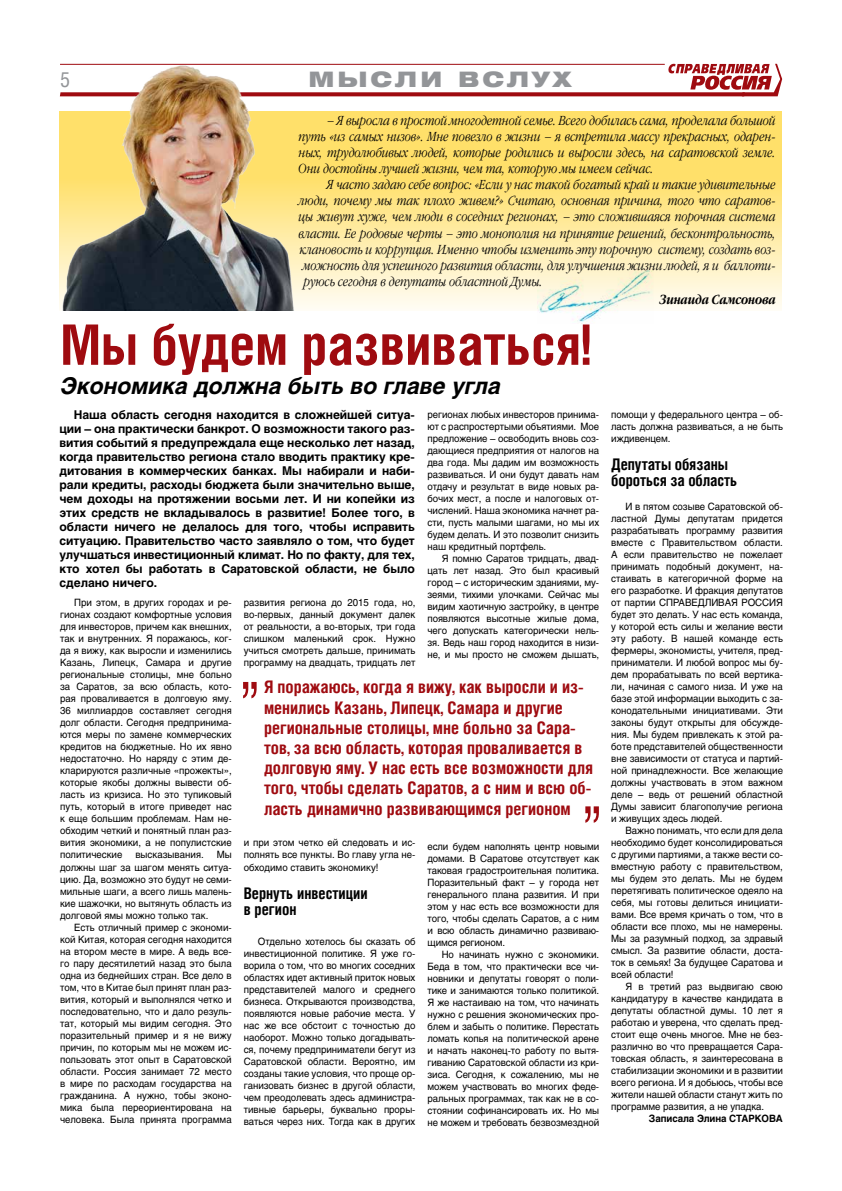
<style>
.page{position:relative;width:842px;height:1191px;background:#fff}
.page>*{position:absolute;margin:0;border:0;box-sizing:border-box;transform-origin:0 0}
.t1{font:700 55.8px "Helios Cond C";color:#9f0b10}
.t2{font:italic 700 22.9px "Helios C";color:#000}
.t3{font:21.2px "Helios Ext Black C";letter-spacing:.14em;color:#939598}
.t4{font:20.8px "Helios Cond C";color:#939598}
.t5{font:700 17.3px/20.2px "Helios Cond C";color:#9f0b10}
.t6{font:700 16px/16px "Helios Cond C";letter-spacing:-.005em;color:#000;scale:.96 1}
.t7{font:italic 13px/16px "Garamond Narrow C";letter-spacing:-.005em;color:#000;text-align:justify}
.t8{font:italic 700 13px "Garamond Narrow C";letter-spacing:-.005em;color:#000}
.t9{font:700 12px/14px "Helios C";letter-spacing:-.005em;color:#000;text-align:justify}
.t10{font:10px/12px "Helios C";letter-spacing:-.005em;color:#000;text-align:justify;scale:.96 1}
.t11{font:700 10px "Helios C";letter-spacing:-.005em;color:#000;scale:.96 1}
</style>
<div class="page">
<svg style="left:325px;top:111px;width:457px;height:198px;background:#fee893"></svg>
<svg style="left:325px;top:64px;width:457px;height:32px"></svg>
<img style="left:537px;top:267px;width:117px;height:56px">
<svg style="left:243px;top:682px;width:14px;height:16px"></svg>
<svg style="left:585px;top:806px;width:14px;height:16px"></svg>
<img style="left:60px;top:63px;width:265px;height:248px">
<h3 class="t4" style="left:60px;top:67px;width:11px">5</h3>
<h3 class="t3" style="left:308px;top:67px;width:265px">МЫСЛИ ВСЛУХ</h3>
<p class="t7" style="left:299px;top:113px;width:479px;text-indent:28px">– Я выросла в простой многодетной семье. Всего добилась сама, проделала большой путь «из самых низов». Мне повезло в жизни – я встретила массу прекрасных, одарен&shy;ных, трудолюбивых людей, которые родились и выросли здесь, на саратовской земле.<br>Они достойны лучшей жизни, чем та, которую мы имеем сейчас.</p>
<h3 class="t7" style="left:327px;top:177px;width:450px">Я часто задаю себе вопрос: «Если у нас такой богатый край и такие удивительные</h3>
<h3 class="t7" style="left:299px;top:193px;width:479px">люди, почему мы так плохо живем?» Считаю, основная причина, того что саратов-</h3>
<h3 class="t7" style="left:299px;top:209px;width:479px">цы живут хуже, чем люди в соседних регионах, – это сложившаяся порочная система</h3>
<h3 class="t7" style="left:299px;top:225px;width:479px">власти. Ее родовые черты – это монополия на принятие решений, бесконтрольность,</h3>
<h3 class="t7" style="left:300px;top:241px;width:478px">клановость и коррупция. Именно чтобы изменить эту порочную систему, создать воз-</h3>
<h3 class="t7" style="left:303px;top:257px;width:475px">можность для успешного развития области, для улучшения жизни людей, я и баллоти-</h3>
<h3 class="t7" style="left:304px;top:273px;width:240px">руюсь сегодня в депутаты областной Думы.</h3>
<h3 class="t8" style="left:660px;top:292px;width:117px">Зинаида Самсонова</h3>
<h1 class="t1" style="left:60px;top:311px;width:533px">Мы будем развиваться!</h1>
<h2 class="t2" style="left:60px;top:373px;width:442px">Экономика должна быть во главе угла</h2>
<p class="t9" style="left:60px;top:408px;width:357px;text-indent:14px">Наша область сегодня находится в сложнейшей ситуа&shy;ции – она практически банкрот. О возможности такого раз&shy;вития событий я предупреждала еще несколько лет назад, когда правительство региона стало вводить практику кре&shy;дитования в коммерческих банках. Мы набирали и наби&shy;рали кредиты, расходы бюджета были значительно выше, чем доходы на протяжении восьми лет. И ни копейки из этих средств не вкладывалось в развитие! Более того, в области ничего не делалось для того, чтобы исправить ситуацию. Правительство часто заявляло о том, что будет улучшаться инвестиционный климат. Но по факту, для тех, кто хотел бы работать в Саратовской области, не было сделано ничего.</p>
<p class="t10" style="left:427px;top:408px;width:180px">регионах любых инвесторов принима&shy;ют с распростертыми объятиями. Мое предложение – освободить вновь соз&shy;дающиеся предприятия от налогов на два года. Мы дадим им возможность развиваться. И они будут давать нам отдачу и результат в виде новых ра&shy;бочих мест, а после и налоговых от&shy;числений. Наша экономика начнет ра&shy;сти, пусть малыми шагами, но мы их будем делать. И это позволит снизить наш кредитный портфель.</p>
<p class="t10" style="left:427px;top:552px;width:180px;text-indent:14px">Я помню Саратов тридцать, двад&shy;цать лет назад. Это был красивый город – с историческим зданиями, му&shy;зеями, тихими улочками. Сейчас мы видим хаотичную застройку, в центре появляются высотные жилые дома, чего допускать категорически нель&shy;зя. Ведь наш город находится в низи&shy;не, и мы просто не сможем дышать,</p>
<p class="t10" style="left:60px;top:597px;width:180px;text-indent:14px">При этом, в других городах и ре&shy;гионах создают комфортные условия для инвесторов, причем как внешних, так и внутренних. Я поражаюсь, ког&shy;да я вижу, как выросли и изменились Казань, Липецк, Самара и другие региональные столицы, мне больно за Саратов, за всю область, кото&shy;рая проваливается в долговую яму.<br>36 миллиардов составляет сегодня долг области. Сегодня предпринима&shy;ются меры по замене коммерческих кредитов на бюджетные. Но их явно недостаточно. Но наряду с этим де&shy;кларируются различные «прожекты», которые якобы должны вывести об&shy;ласть из кризиса. Но это тупиковый путь, который в итоге приведет нас к еще большим проблемам. Нам не&shy;обходим четкий и понятный план раз&shy;вития экономики, а не популистские политические</p>
<p class="t10" style="left:244px;top:597px;width:180px">развития региона до 2015 года, но, во-первых, данный документ далек от реальности, а во-вторых, три года слишком маленький срок. Нужно учиться смотреть дальше, принимать программу на двадцать, тридцать лет</p>
<p class="t5" style="left:264px;top:676px;width:331px">Я поражаюсь, когда я вижу, как выросли и из&shy;менились Казань, Липецк, Самара и другие региональные столицы, мне больно за Сара&shy;тов, за всю область, которая проваливается в долговую яму. У нас есть все возможности для того, чтобы сделать Саратов, а с ним и всю об&shy;ласть динамично развивающимся регионом</p>
<p class="t10" style="left:244px;top:837px;width:180px">и при этом четко ей следовать и ис&shy;полнять все пункты. Во главу угла не&shy;обходимо ставить экономику!</p>
<h3 class="t6" style="left:244px;top:884px;width:131px">Вернуть инвестиции в регион</h3>
<p class="t10" style="left:244px;top:935px;width:180px;text-indent:14px">Отдельно хотелось бы сказать об инвестиционной политике. Я уже го&shy;ворила о том, что во многих соседних областях идет активный приток новых представителей малого и среднего бизнеса. Открываются производства, появляются новые рабочие места. У нас же все обстоит с точностью до наоборот. Можно только догадывать&shy;ся, почему предприниматели бегут из Саратовской области. Вероятно, им созданы такие условия, что проще ор&shy;ганизовать бизнес в другой области, чем преодолевать здесь администра&shy;тивные барьеры, буквально проры&shy;ваться через них. Тогда как в других</p>
<p class="t10" style="left:427px;top:840px;width:180px">если будем наполнять центр новыми домами. В Саратове отсутствует как таковая градостроительная политика.<br>Поразительный факт – у города нет генерального плана развития. И при этом у нас есть все возможности для того, чтобы сделать Саратов, а с ним и всю область динамично развиваю&shy;щимся регионом.</p>
<p class="t10" style="left:427px;top:948px;width:180px;text-indent:14px">Но начинать нужно с экономики.<br>Беда в том, что практически все чи&shy;новники и депутаты говорят о поли&shy;тике и занимаются только политикой.<br>Я же настаиваю на том, что начинать нужно с решения экономических про&shy;блем и забыть о политике. Перестать ломать копья на политической арене и начать наконец-то работу по вытя&shy;гиванию Саратовской области из кри&shy;зиса. Сегодня, к сожалению, мы не можем участвовать во многих феде&shy;ральных программах, так как не в со&shy;стоянии софинансировать их. Но мы не можем и требовать безвозмездной</p>
<p class="t10" style="left:60px;top:849px;width:180px;text-indent:157px">Мы должны шаг за шагом менять ситуа&shy;цию. Да, возможно это будут не семи&shy;мильные шаги, а всего лишь малень&shy;кие шажочки, но вытянуть область из долговой ямы можно только так.</p>
<p class="t10" style="left:60px;top:921px;width:180px;text-indent:14px">Есть отличный пример с экономи&shy;кой Китая, которая сегодня находится на втором месте в мире. А ведь все&shy;го пару десятилетий назад это была одна из беднейших стран. Все дело в том, что в Китае был принят план раз&shy;вития, который и выполнялся четко и последовательно, что и дало резуль&shy;тат, который мы видим сегодня. Это поразительный пример и я не вижу причин, по которым мы не можем ис&shy;пользовать этот опыт в Саратовской области. Россия занимает 72 место в мире по расходам государства на гражданина. А нужно, тобы эконо&shy;мика была переориентирована на человека. Была принята программа</p>
<p class="t10" style="left:135px;top:849px;width:73px">высказывания.</p>
<p class="t10" style="left:611px;top:408px;width:180px">помощи у федерального центра – об&shy;ласть должна развиваться, а не быть иждивенцем.</p>
<h3 class="t6" style="left:611px;top:456px;width:133px">Депутаты обязаны бороться за область</h3>
<p class="t10" style="left:611px;top:500px;width:180px;text-indent:14px">И в пятом созыве Саратовской об&shy;ластной Думы депутатам придется разрабатывать программу развития вместе с Правительством области.<br>А если правительство не пожелает принимать подобный документ, на&shy;стаивать в категоричной форме на его разработке. И фракция депутатов от партии СПРАВЕДЛИВАЯ РОССИЯ будет это делать. У нас есть команда, у которой есть силы и желание вести эту работу. В нашей команде есть фермеры, экономисты, учителя, пред&shy;приниматели. И любой вопрос мы бу&shy;дем прорабатывать по всей вертика&shy;ли, начиная с самого низа. И уже на базе этой информации выходить с за&shy;конодательными инициативами. Эти законы будут открыты для обсужде&shy;ния. Мы будем привлекать к этой ра&shy;боте представителей общественности вне зависимости от статуса и партий&shy;ной принадлежности. Все желающие должны участвовать в этом важном деле – ведь от решений областной Думы зависит благополучие региона и живущих здесь людей.</p>
<p class="t10" style="left:611px;top:824px;width:180px;text-indent:14px">Важно понимать, что если для дела необходимо будет консолидироваться с другими партиями, а также вести со&shy;вместную работу с правительством, мы будем это делать. Мы не будем перетягивать политическое одеяло на себя, мы готовы делиться инициати&shy;вами. Все время кричать о том, что в области все плохо, мы не намерены.<br>Мы за разумный подход, за здравый смысл. За развитие области, доста&shy;ток в семьях! За будущее Саратова и всей области!</p>
<p class="t10" style="left:611px;top:980px;width:180px;text-indent:14px">Я в третий раз выдвигаю свою кандидатуру в качестве кандидата в депутаты областной думы. 10 лет я работаю и уверена, что сделать пред&shy;стоит еще очень многое. Мне не без&shy;различно во что превращается Сара&shy;товская область, я заинтересована в стабилизации экономики и в развитии всего региона. И я добьюсь, чтобы все жители нашей области станут жить по программе развития, а не упадка.</p>
<p class="t11" style="left:649px;top:1112px;width:99px">Записала Элина Старкова</p>
</div>
